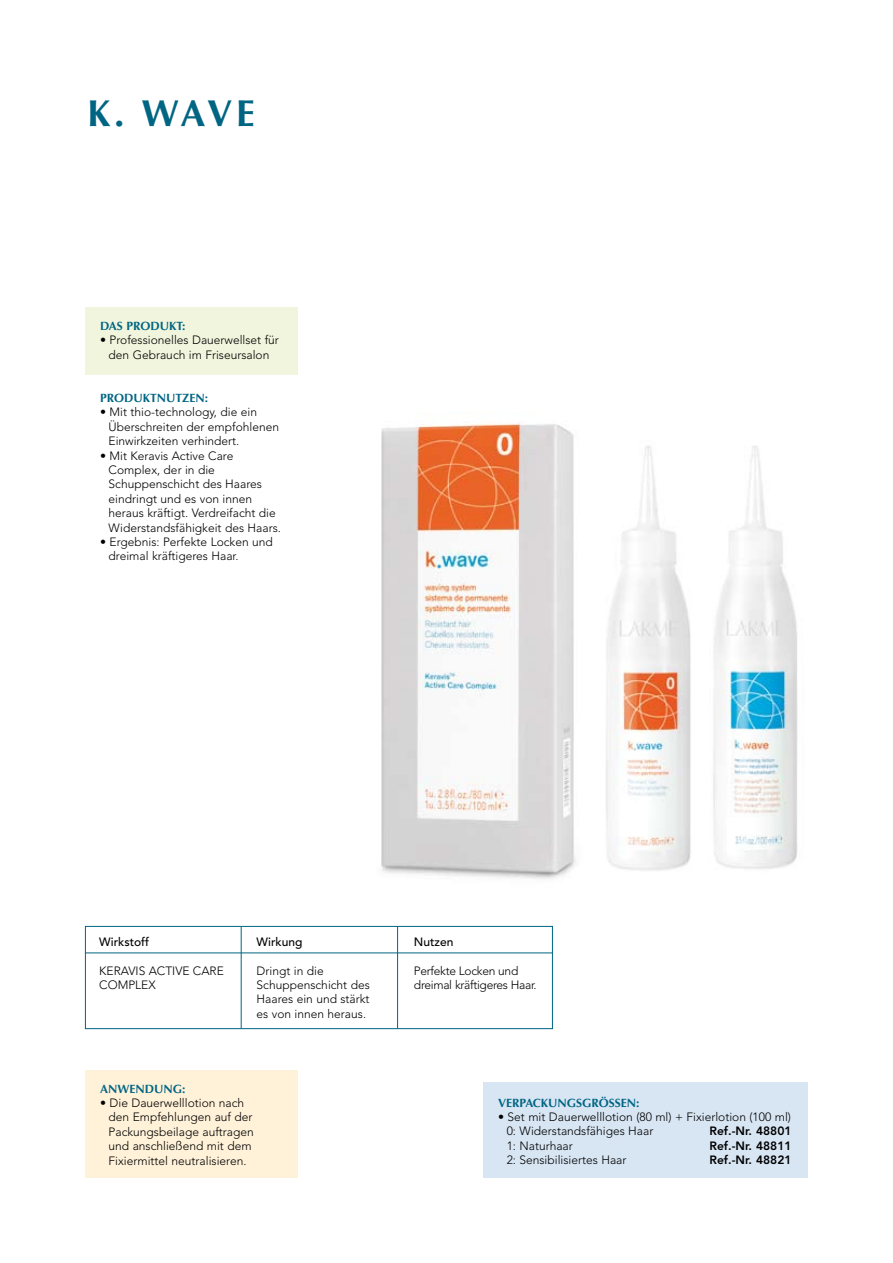
<style>
.page{position:relative;width:893px;height:1263px;background:#fff}
.page>*{position:absolute;margin:0;border:0;box-sizing:border-box;transform-origin:0 0}
.t1{font:700 37.5px "Optima";color:#006583}
.t2{font:300 12px/14.4px "Avenir";color:#000}
.t3{font:700 12px "Optima";color:#006583}
.t4{font:300 12px/14.4px "Avenir";letter-spacing:-.025em;color:#000}
.t5{font:800 12px "Avenir";color:#000}
.t6{font:500 12px "Avenir";color:#000}
</style>
<div class="page">
<div style="left:483px;top:1082px;width:325px;height:96px;background:#d8e6f4"></div>
<div style="left:85px;top:1070px;width:213px;height:108px;background:#fff2d9"></div>
<div style="left:85px;top:307px;width:213px;height:68px;background:#f1f5dd"></div>
<div style="left:85px;top:926px;width:468px;height:103px;border:1px solid #006583"></div>
<hr style="left:85px;top:952px;width:468px;height:1px;background:#006583">
<hr style="left:397px;top:926px;width:1px;height:102px;background:#006583">
<hr style="left:241px;top:926px;width:1px;height:102px;background:#006583">
<img style="left:381px;top:423px;width:195px;height:456px">
<img style="left:713px;top:446px;width:85px;height:423px">
<img style="left:606px;top:445px;width:85px;height:426px">
<h1 class="t1" style="left:87px;top:91px;width:165px">K. WAVE</h1>
<p class="t3" style="left:100px;top:319px;width:87px">DAS PRODUKT:</p>
<p class="t2" style="left:100px;top:333px;width:180px;text-align:center">• Professionelles Dauerwellset für den Gebrauch im Friseursalon</p>
<p class="t3" style="left:100px;top:391px;width:110px">PRODUKTNUTZEN:</p>
<p class="t2" style="left:109px;top:405px;width:172px;text-indent:-9px">• Mit thio-technology, die ein<br>Überschreiten der empfohlenen<br>Einwirkzeiten verhindert.</p>
<p class="t2" style="left:109px;top:448px;width:174px;text-indent:-9px">• Mit Keravis Active Care<br>Complex, der in die<br>Schuppenschicht des Haares eindringt und es von innen heraus kräftigt. Verdreifacht die<br>Widerstandsfähigkeit des Haars.</p>
<p class="t2" style="left:109px;top:535px;width:166px;text-indent:-9px">• Ergebnis: Perfekte Locken und dreimal kräftigeres Haar.</p>
<p class="t6" style="left:99px;top:935px;width:51px">Wirkstoff</p>
<p class="t2" style="left:99px;top:963px;width:126px">KERAVIS ACTIVE CARE<br>COMPLEX</p>
<p class="t6" style="left:257px;top:935px;width:47px">Wirkung</p>
<p class="t2" style="left:257px;top:963px;width:115px">Dringt in die<br>Schuppenschicht des<br>Haares ein und stärkt es von innen heraus.</p>
<p class="t6" style="left:414px;top:935px;width:41px">Nutzen</p>
<p class="t4" style="left:414px;top:963px;width:124px">Perfekte Locken und dreimal kräftigeres Haar.</p>
<p class="t3" style="left:100px;top:1081px;width:87px">ANWEN DUNG:</p>
<p class="t2" style="left:109px;top:1096px;width:147px;text-indent:-9px">• Die Dauerwelllotion nach den Empfehlungen auf der<br>Packungsbeilage auftragen und anschließend mit dem<br>Fixiermittel neutralisieren.</p>
<p class="t3" style="left:498px;top:1095px;width:8px">VERP</p>
<p class="t3" style="left:525px;top:1095px;width:116px">ACKUN GSGRÖSSEN :</p>
<p class="t2" style="left:507px;top:1109px;width:286px;text-indent:-9px">• Set mit Dauerwelllotion (80 ml) + Fixierlotion (100 ml)<br>0: Widerstandsfähiges Haar</p>
<p class="t5" style="left:709px;top:1124px;width:84px">Ref.-Nr. 48801</p>
<p class="t2" style="left:507px;top:1138px;width:68px">1: Naturhaar</p>
<p class="t5" style="left:709px;top:1138px;width:84px">Ref.-Nr. 48811</p>
<p class="t2" style="left:507px;top:1153px;width:121px">2: Sensibilisiertes Haar</p>
<p class="t5" style="left:709px;top:1153px;width:84px">Ref.-Nr. 48821</p>
</div>
